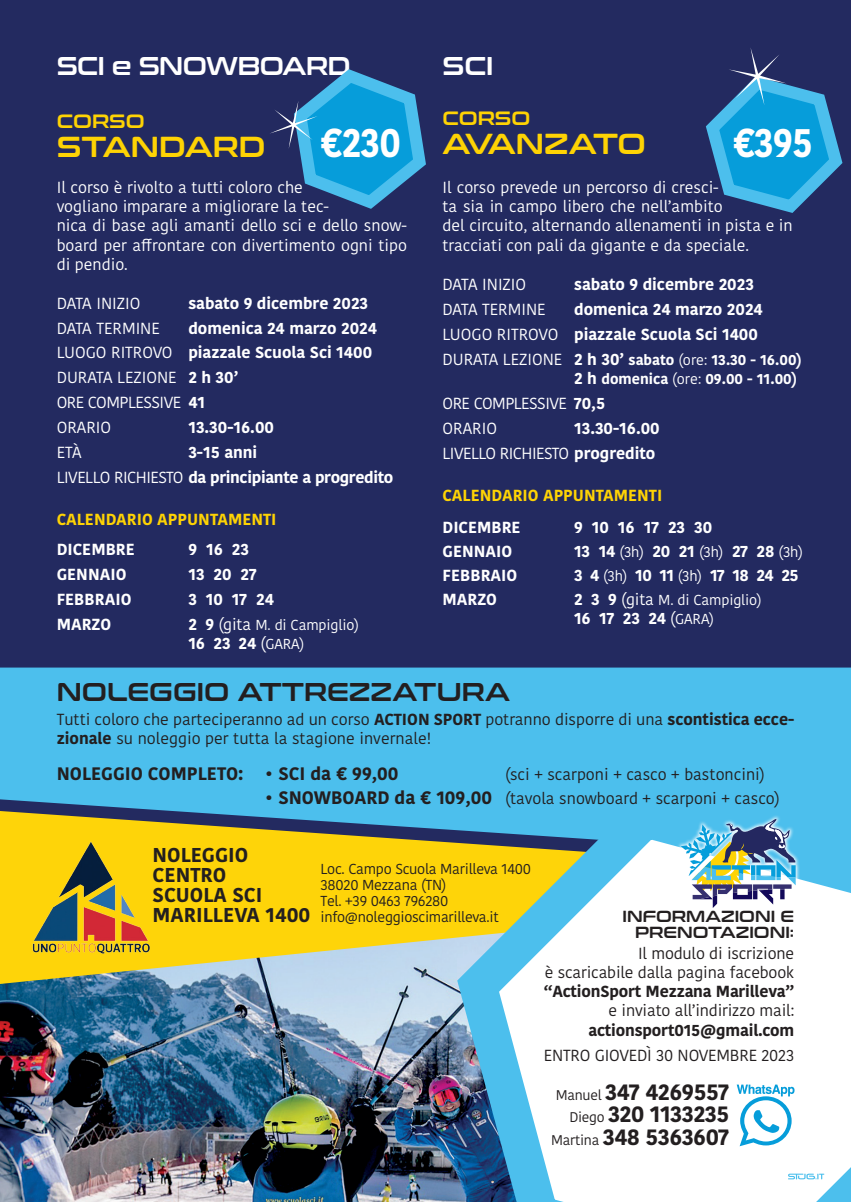
<style>
.page{position:relative;width:851px;height:1202px;background:#fff}
.page>*{position:absolute;margin:0;border:0;box-sizing:border-box;transform-origin:0 0}
.t1{font:700 40.4px "Kohinoor Bangla";letter-spacing:-.02em;color:#fff;scale:.9 1}
.t2{font:28.8px "Conthrax Sb";color:#fed304}
.t3{font:28.8px "Conthrax Sb";letter-spacing:-.02em;color:#fed304}
.t4{font:25.6px "Conthrax Sb";color:#231f20}
.t5{font:25.6px "Conthrax Sb";letter-spacing:-.02em;color:#fff;scale:.96 1}
.t6{font:25.6px "Conthrax Sb";letter-spacing:-.02em;color:#fff}
.t7{font:700 22.4px/22.6px "Kohinoor Bangla";letter-spacing:-.02em;color:#231f20;text-align:right}
.t8{font:700 20px/20px "Kohinoor Bangla";color:#231f20}
.t9{font:19.2px "Conthrax Sb";color:#fed304}
.t10{font:700 18px "Kohinoor Bangla";color:#231f20}
.t11{font:700 16px/24.8px "Kohinoor Bangla";color:#fff}
.t12{font:16px/19.2px "Kohinoor Bangla";color:#fff}
.t13{font:16px/19.2px "Kohinoor Bangla";color:#231f20}
.t14{font:700 16px "Kohinoor Bangla";letter-spacing:-.01em;color:#231f20}
.t15{font:700 16px/24.8px "Kohinoor Bangla";letter-spacing:-.02em;color:#fff;text-align:center}
.t16{font:700 16px "Kohinoor Bangla";color:#fed304}
.t17{font:16px/16px "Conthrax Sb";color:#231f20;text-align:right}
.t18{font:16px/24.8px "Kohinoor Bangla";letter-spacing:-.03em;color:#fff}
.t19{font:700 16px "Kohinoor Bangla";letter-spacing:-.03em;color:#fff}
.t20{font:14.4px/16px "Kohinoor Bangla";letter-spacing:-.02em;color:#231f20}
.t21{font:700 14.4px/19.2px "Kohinoor Bangla";color:#fff}
.t22{font:14.4px "Kohinoor Bangla";letter-spacing:-.01em;color:#fff}
.s1{font-weight:400}
.s2{font-weight:700;font-size:16px}
.s3{font-size:16px}
.s4{font-weight:400;font-size:14.4px}
.s5{font-weight:400;font-size:16px}
.s6{font-weight:700}
.s7{font-weight:700;font-size:18px}
.s8{font-weight:400;font-size:14px}
</style>
<div class="page">
<div style="left:0;top:0;width:850px;height:1202px;background:#232a60"></div>
<img style="left:0;top:984px;width:436px;height:218px">
<div style="left:0;top:668px;width:850px;height:143px;background:#4cbfed"></div>
<svg style="left:0;top:811px;width:436px;height:173px;background:#d9c43a"></svg>
<img style="left:27px;top:838px;width:126px;height:123px">
<svg style="left:436px;top:766px;width:414px;height:436px;background:#bddce0"></svg>
<svg style="left:676px;top:814px;width:123px;height:98px;background:#a2ddf5"></svg>
<svg style="left:680px;top:819px;width:115px;height:89px;background:#8aafbe"></svg>
<svg style="left:706px;top:48px;width:137px;height:165px"></svg>
<svg style="left:270px;top:69px;width:156px;height:140px"></svg>
<svg style="left:736px;top:1084px;width:58px;height:62px;background:#b1e0f3"></svg>
<svg style="left:787px;top:1174px;width:37px;height:5px"></svg>
<h3 class="t5" style="left:57px;top:47px;width:307px">SCI e SNOWBOARD</h3>
<h3 class="t6" style="left:442px;top:47px;width:53px">SCI</h3>
<p class="t9" style="left:57px;top:106px;width:89px">CORSO</p>
<h2 class="t2" style="left:57px;top:125px;width:210px">STANDARD</h2>
<p class="t9" style="left:442px;top:104px;width:89px">CORSO</p>
<h2 class="t3" style="left:442px;top:122px;width:205px">AVANZATO</h2>
<h1 class="t1" style="left:320px;top:107px;width:91px">€230</h1>
<h1 class="t1" style="left:732px;top:107px;width:91px">€395</h1>
<p class="t12" style="left:57px;top:178px;width:352px">Il corso è rivolto a tutti coloro che<br>vogliano imparare a migliorare la tec-<br>nica di base agli amanti dello sci e dello snow&shy;board per affrontare con divertimento ogni tipo di pendio.</p>
<p class="t12" style="left:57px;top:293px;width:85px">DATA INIZIO</p>
<p class="t11" style="left:188px;top:290px;width:181px">sabato 9 dicembre 2023</p>
<p class="t12" style="left:57px;top:318px;width:105px">DATA TERMINE</p>
<p class="t11" style="left:57px;top:315px;width:322px;text-indent:132px">domenica 24 marzo 2024<br><span class="s1">LUOGO RITROVO</span> piazzale Scuola Sci 1400<br><span class="s1">DURATA LEZIONE</span> 2 h 30’<br><span class="s1">ORE COMPLESSIVE</span> 41<br><span class="s1">ORARIO</span></p>
<p class="t11" style="left:188px;top:414px;width:87px">13.30-16.00</p>
<p class="t12" style="left:57px;top:442px;width:26px">ETÀ</p>
<p class="t15" style="left:57px;top:439px;width:338px">3-15 anni<br><span class="s1">LIVELLO RICHIESTO</span> da principiante a progredito</p>
<p class="t16" style="left:57px;top:505px;width:221px">CALENDARIO APPUNTAMENTI</p>
<p class="t11" style="left:57px;top:536px;width:80px">DICEMBRE</p>
<p class="t11" style="left:188px;top:536px;width:62px">9 16 23</p>
<p class="t11" style="left:57px;top:561px;width:71px">GENNAIO</p>
<p class="t11" style="left:188px;top:561px;width:70px">13 20 27</p>
<p class="t11" style="left:57px;top:586px;width:76px">FEBBRAIO</p>
<p class="t11" style="left:188px;top:586px;width:87px">3 10 17 24</p>
<p class="t11" style="left:57px;top:611px;width:56px">MARZO</p>
<p class="t22" style="left:188px;top:614px;width:172px"><span class="s2">2 9</span> <span class="s3">(gita</span> M. di Campiglio)</p>
<p class="t11" style="left:188px;top:630px;width:117px">16 23 24 <span class="s1">(</span><span class="s4">GARA)</span></p>
<p class="t12" style="left:442px;top:178px;width:352px">Il corso prevede un percorso di cresci-<br>ta sia in campo libero che nell’ambito<br>del circuito, alternando allenamenti in pista e in tracciati con pali da gigante e da speciale.</p>
<p class="t12" style="left:442px;top:275px;width:85px">DATA INIZIO</p>
<p class="t11" style="left:574px;top:271px;width:181px">sabato 9 dicembre 2023</p>
<p class="t12" style="left:442px;top:300px;width:105px">DATA TERMINE</p>
<p class="t11" style="left:442px;top:296px;width:322px;text-indent:132px">domenica 24 marzo 2024<br><span class="s1">LUOGO RITROVO</span> piazzale Scuola Sci 1400</p>
<p class="t21" style="left:574px;top:350px;width:229px;text-indent:-132px"><span class="s5">DURATA LEZIONE</span> <span class="s3">2 h 30’</span> sabato <span class="s1">(ore:</span> 13.30 - 16.00)<br><span class="s3">2 h</span> domenica <span class="s1">(ore:</span> 09.00 - 11.00)</p>
<p class="t18" style="left:442px;top:391px;width:164px">ORE COMPLESSIVE <span class="s6">70,5<br></span>ORARIO</p>
<p class="t11" style="left:442px;top:415px;width:219px;text-align:right">13.30-16.00<br><span class="s1">LIVELLO RICHIESTO</span> progredito</p>
<p class="t16" style="left:442px;top:481px;width:221px">CALENDARIO APPUNTAMENTI</p>
<p class="t11" style="left:442px;top:515px;width:80px">DICEMBRE</p>
<p class="t11" style="left:574px;top:515px;width:139px">9 10 16 17 23 30</p>
<p class="t11" style="left:442px;top:538px;width:71px">GENNAIO</p>
<p class="t11" style="left:574px;top:538px;width:230px">13 14 <span class="s4">(3h)</span> 20 21 <span class="s4">(3h)</span> 27 28 <span class="s4">(3h)</span></p>
<p class="t11" style="left:442px;top:562px;width:76px">FEBBRAIO</p>
<p class="t19" style="left:574px;top:561px;width:226px">3 4 <span class="s4">(3h)</span> 10 11 <span class="s4">(3h)</span> 17 18 24 25</p>
<p class="t11" style="left:442px;top:586px;width:56px">MARZO</p>
<p class="t22" style="left:574px;top:588px;width:189px"><span class="s2">2 3 9</span> <span class="s3">(gita</span> M. di Campiglio)</p>
<p class="t11" style="left:574px;top:605px;width:141px">16 17 23 24 <span class="s1">(</span><span class="s4">GARA)</span></p>
<h3 class="t4" style="left:57px;top:673px;width:454px">NOLEGGIO ATTREZZATURA</h3>
<p class="t13" style="left:57px;top:710px;width:739px">Tutti coloro che parteciperanno ad un corso <span class="s6">ACTION SPORT</span> potranno disporre di una <span class="s6">scontistica ecce&shy;zionale</span> su noleggio per tutta la stagione invernale!</p>
<p class="t10" style="left:57px;top:758px;width:343px">NOLEGGIO COMPLETO: • SCI da € 99,00</p>
<p class="t13" style="left:505px;top:765px;width:261px">(sci + scarponi + casco + bastoncini)</p>
<p class="t13" style="left:265px;top:789px;width:516px"><span class="s7">• SNOWBOARD da € 109,00</span> (tavola snowboard + scarponi + casco)</p>
<p class="t8" style="left:153px;top:844px;width:159px">NOLEGGIO<br>CENTRO<br>SCUOLA SCI<br>MARILLEVA 1400</p>
<p class="t20" style="left:320px;top:860px;width:212px">Loc. Campo Scuola Marilleva 1400<br>38020 Mezzana (TN)<br>Tel. +39 0463 796280 info@noleggioscimarilleva.it</p>
<p class="t17" style="left:622px;top:907px;width:173px">INFORMAZIONI E<br>PRENOTAZIONI:</p>
<p class="t13" style="left:545px;top:943px;width:251px;text-align:right">Il modulo di iscrizione<br>è scaricabile dalla pagina facebook</p>
<p class="t14" style="left:543px;top:977px;width:252px">“ActionSport Mezzana Marilleva”</p>
<p class="t13" style="left:608px;top:1001px;width:187px">e inviato all’indirizzo mail:</p>
<p class="t14" style="left:588px;top:1016px;width:207px">actionsport015@gmail.com</p>
<p class="t13" style="left:543px;top:1045px;width:252px">ENTRO GIOVEDÌ 30 NOVEMBRE 2023</p>
<h3 class="t7" style="left:551px;top:1080px;width:179px"><span class="s8">Manuel</span> 347 4269557<br><span class="s8">Diego</span> 320 1133235<br><span class="s8">Martina</span> 348 5363607</h3>
</div>
